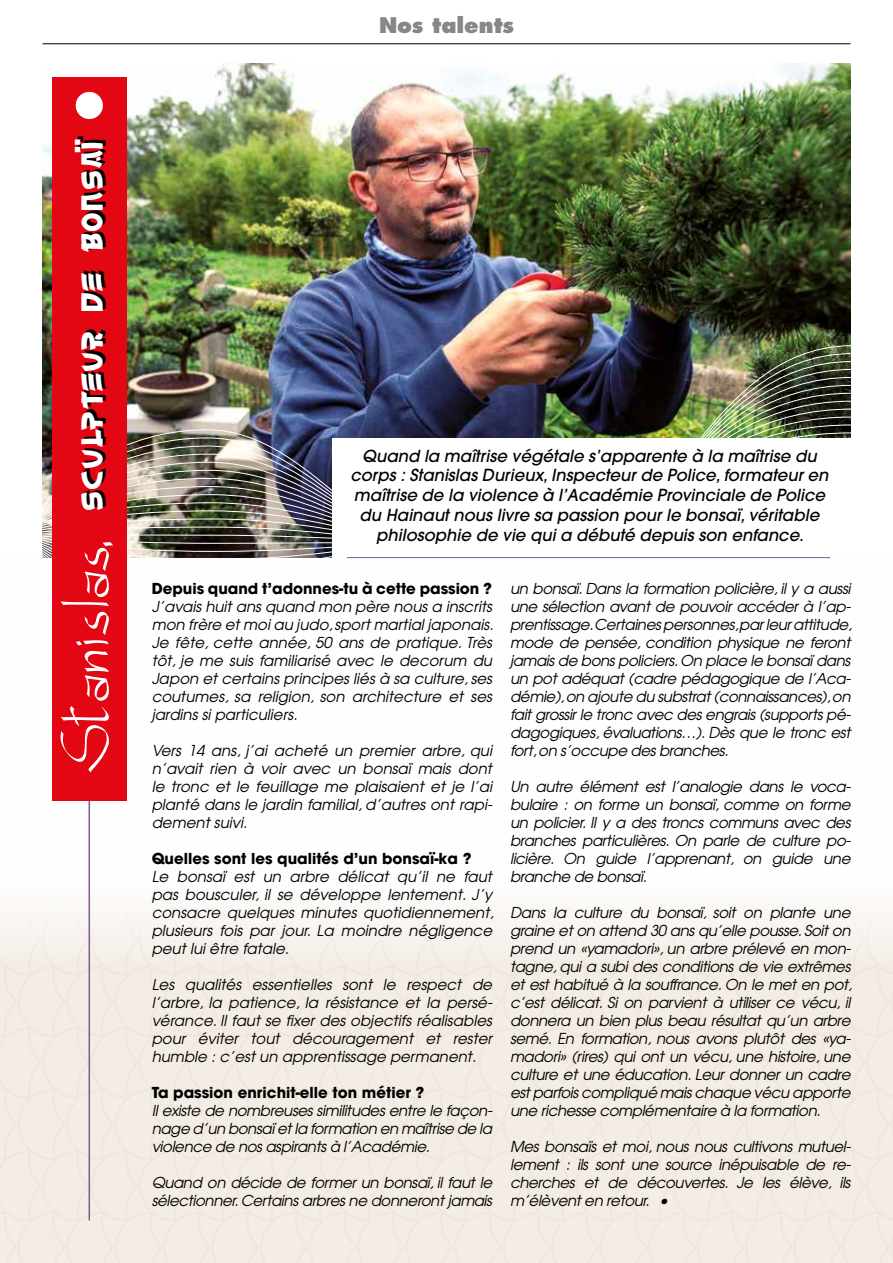
<style>
.page{position:relative;width:893px;height:1263px;background:#fff}
.page>*{position:absolute;margin:0;border:0;box-sizing:border-box;transform-origin:0 0}
.t1{font:36px "Chinyen";color:#fff}
.t2{font:800 21px "Futura";color:#878787}
.t3{font:italic 500 16.5px/19.8px "Avant Garde";color:#010100;text-align:center}
.t4{font:italic 15px/18px "Avant Garde";letter-spacing:-.025em;color:#000;text-align:justify}
.t5{font:700 15px "Avant Garde";color:#000}
.s1{font-family:"NINJAWARRIOR";font-size:75px}
</style>
<div class="page">
<hr style="left:43px;top:44px;width:807px;height:1px;background:#000">
<div style="left:0;top:557px;width:893px;height:706px;background:linear-gradient(to bottom,#fff,#f1e8df)"></div>
<hr style="left:89px;top:800px;width:1px;height:420px;background:#81598f">
<img style="left:43px;top:64px;width:807px;height:281px">
<img style="left:43px;top:345px;width:807px;height:213px">
<div style="left:52px;top:77px;width:74px;height:723px;background:#e30613"></div>
<div style="left:76px;top:92px;width:27px;height:27px;background:#fff;border-radius:50%"></div>
<div style="left:332px;top:438px;width:518px;height:120px;background:#fff"></div>
<hr style="left:347px;top:557px;width:483px;height:1px;background:#81598f">
<h2 class="t2" style="left:379px;top:12px;width:136px">Nos talents</h2>
<h1 class="t1" style="left:60px;top:774px;width:640px;rotate:-90deg"><span class="s1">Stanislas,</span> sculpteur de bonsaï</h1>
<p class="t3" style="left:350px;top:446px;width:480px">Quand la maîtrise végétale s’apparente à la maîtrise du corps : Stanislas Durieux, Inspecteur de Police, formateur en maîtrise de la violence à l’Académie Provinciale de Police du Hainaut nous livre sa passion pour le bonsaï, véritable philosophie de vie qui a débuté depuis son enfance.</p>
<p class="t5" style="left:152px;top:579px;width:342px">Depuis quand t’adonnes-tu à cette passion ?</p>
<p class="t4" style="left:152px;top:597px;width:344px">J’avais huit ans quand mon père nous a inscrits mon frère et moi au judo, sport martial japonais.<br>Je fête, cette année, 50 ans de pratique. Très tôt, je me suis familiarisé avec le decorum du Japon et certains principes liés à sa culture, ses coutumes, sa religion, son architecture et ses jardins si particuliers.</p>
<p class="t4" style="left:152px;top:741px;width:342px">Vers 14 ans, j’ai acheté un premier arbre, qui n’avait rien à voir avec un bonsaï mais dont le tronc et le feuillage me plaisaient et je l’ai planté dans le jardin familial, d’autres ont rapi&shy;dement suivi.</p>
<p class="t5" style="left:152px;top:849px;width:321px">Quelles sont les qualités d’un bonsaï-ka ?</p>
<p class="t4" style="left:152px;top:867px;width:344px">Le bonsaï est un arbre délicat qu’il ne faut pas bousculer, il se développe lentement. J’y consacre quelques minutes quotidiennement, plusieurs fois par jour. La moindre négligence peut lui être fatale.</p>
<p class="t4" style="left:152px;top:975px;width:342px">Les qualités essentielles sont le respect de l’arbre, la patience, la résistance et la persé&shy;vérance. Il faut se fixer des objectifs réalisables pour éviter tout découragement et rester humble : c’est un apprentissage permanent.</p>
<p class="t5" style="left:152px;top:1083px;width:274px">Ta passion enrichit-elle ton métier ?</p>
<p class="t4" style="left:152px;top:1101px;width:342px">Il existe de nombreuses similitudes entre le façon&shy;nage d’un bonsaï et la formation en maîtrise de la violence de nos aspirants à l’Académie.</p>
<p class="t4" style="left:152px;top:1173px;width:342px">Quand on décide de former un bonsaï, il faut le sélectionner. Certains arbres ne donneront jamais</p>
<p class="t4" style="left:510px;top:579px;width:344px">un bonsaï. Dans la formation policière, il y a aussi une sélection avant de pouvoir accéder à l’ap&shy;prentissage.Certaines personnes,par leur attitude, mode de pensée, condition physique ne feront jamais de bons policiers. On place le bonsaï dans un pot adéquat (cadre pédagogique de l’Aca&shy;démie), on ajoute du substrat (connaissances), on fait grossir le tronc avec des engrais (supports pé&shy;dagogiques, évaluations…). Dès que le tronc est fort, on s’occupe des branches.</p>
<p class="t4" style="left:510px;top:777px;width:342px">Un autre élément est l’analogie dans le voca&shy;bulaire : on forme un bonsaï, comme on forme un policier. Il y a des troncs communs avec des branches particulières. On parle de culture po&shy;licière. On guide l’apprenant, on guide une branche de bonsaï.</p>
<p class="t4" style="left:510px;top:903px;width:344px">Dans la culture du bonsaï, soit on plante une graine et on attend 30 ans qu’elle pousse. Soit on prend un «yamadori», un arbre prélevé en mon&shy;tagne, qui a subi des conditions de vie extrêmes et est habitué à la souffrance. On le met en pot, c’est délicat. Si on parvient à utiliser ce vécu, il donnera un bien plus beau résultat qu’un arbre semé. En formation, nous avons plutôt des «ya&shy;madori» (rires) qui ont un vécu, une histoire, une culture et une éducation. Leur donner un cadre est parfois compliqué mais chaque vécu apporte une richesse complémentaire à la formation.</p>
<p class="t4" style="left:510px;top:1137px;width:342px">Mes bonsaïs et moi, nous nous cultivons mutuel&shy;lement : ils sont une source inépuisable de re&shy;cherches et de découvertes. Je les élève, ils m’élèvent en retour. •</p>
</div>
